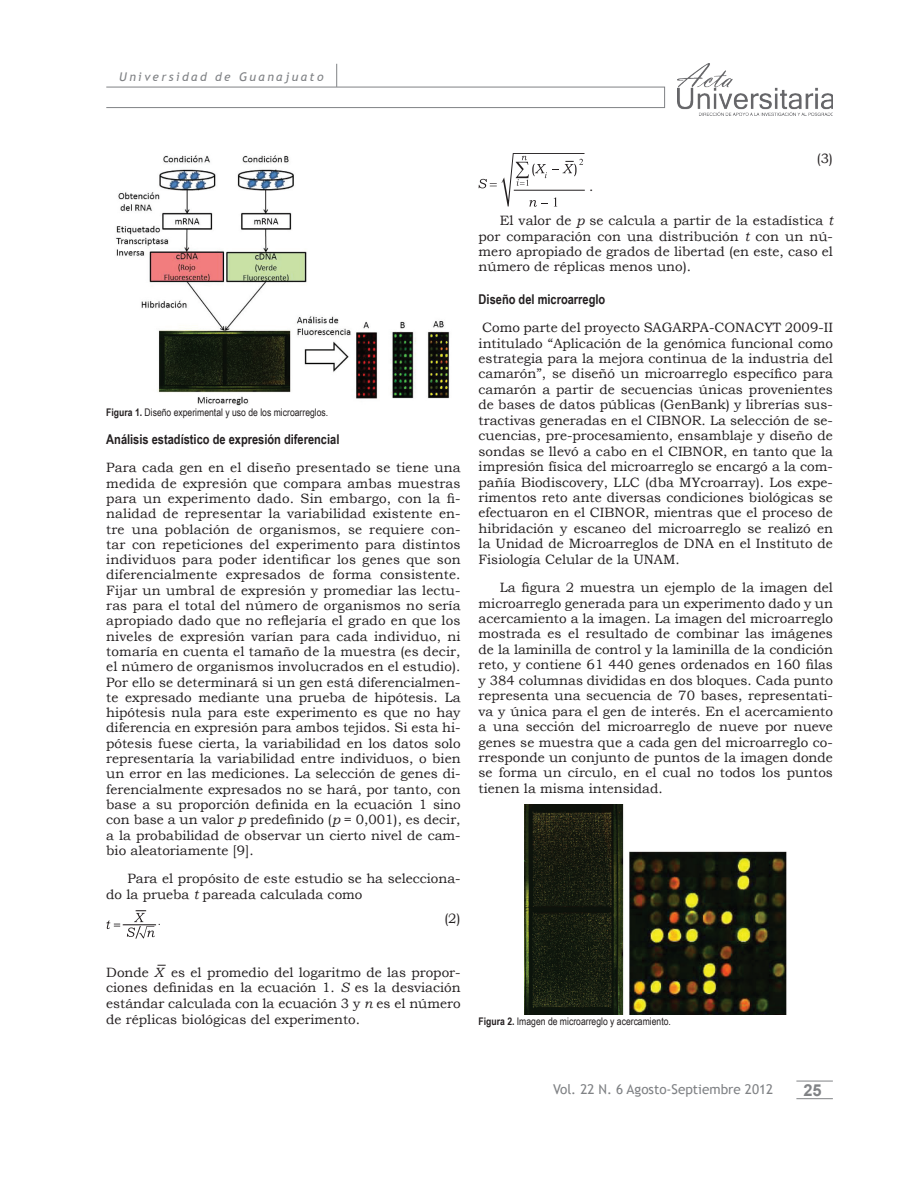
<style>
.page{position:relative;width:918px;height:1188px;background:#fff}
.page>*{position:absolute;margin:0;border:0;box-sizing:border-box;transform-origin:0 0}
.t1{font:700 16.5px "Arial";color:#808285}
.texto_2{font:13.5px/15.3px "Bookman Old Style";color:#231f20;text-align:justify}
.texto{font:13.5px/15.5px "Bookman Old Style";color:#231f20;text-align:justify}
.subtitulo_2{font:700 13.5px "Arial Narrow";color:#231f20}
.t2{font:13.5px "Trebuchet MS";color:#808285}
.t3{font:italic 12px "Trebuchet MS";letter-spacing:.2em;color:#808285}
.pie_de_nota{font:10.5px "Arial Narrow";color:#231f20}
.t4{font:10.5px "Bookman Old Style";color:#231f20}
.s1{font-weight:700}
.s2{font-style:italic}
</style>
<div class="page">
<hr style="left:796px;top:1081px;width:37px;height:1px;background:#808285">
<hr style="left:796px;top:1098px;width:37px;height:1px;background:#808285">
<div style="left:106px;top:87px;width:559px;height:21px;border:1px solid #808285"></div>
<svg style="left:336px;top:64px;width:1px;height:23px"></svg>
<img style="left:678px;top:64px;width:155px;height:51px">
<hr style="left:123px;top:924px;width:33px;height:1px;background:#231f20">
<svg style="left:106px;top:920px;width:14px;height:9px"></svg>
<svg style="left:127px;top:910px;width:28px;height:29px"></svg>
<svg style="left:479px;top:153px;width:106px;height:54px"></svg>
<img style="left:115px;top:155px;width:335px;height:251px">
<img style="left:524px;top:805px;width:263px;height:210px">
<p class="t3" style="left:119px;top:70px;width:206px">Universidad de Guanajuato</p>
<p class="pie_de_nota" style="left:106px;top:405px;width:224px"><span class="s1">Figura 1.</span> Diseño experimental y uso de los microarreglos.</p>
<p class="subtitulo_2" style="left:106px;top:429px;width:235px">Análisis estadístico de expresión diferencial</p>
<p class="texto_2" style="left:106px;top:460px;width:356px">Para cada gen en el diseño presentado se tiene una medida de expresión que compara ambas muestras para un experimento dado. Sin embargo, con la fi&shy;nalidad de representar la variabilidad existente en&shy;tre una población de organismos, se requiere con&shy;tar con repeticiones del experimento para distintos individuos para poder identificar los genes que son diferencialmente expresados de forma consistente.<br>Fijar un umbral de expresión y promediar las lectu&shy;ras para el total del número de organismos no sería apropiado dado que no reflejaría el grado en que los niveles de expresión varían para cada individuo, ni tomaría en cuenta el tamaño de la muestra (es decir, el número de organismos involucrados en el estudio).<br>Por ello se determinará si un gen está diferencialmen&shy;te expresado mediante una prueba de hipótesis. La hipótesis nula para este experimento es que no hay diferencia en expresión para ambos tejidos. Si esta hi&shy;pótesis fuese cierta, la variabilidad en los datos solo representaría la variabilidad entre individuos, o bien un error en las mediciones. La selección de genes di&shy;ferencialmente expresados no se hará, por tanto, con base a su proporción definida en la ecuación 1 sino con base a un valor <span class="s2">p</span> predefinido (<span class="s2">p</span> = 0,001), es decir, a la probabilidad de observar un cierto nivel de cam&shy;bio aleatoriamente [9].</p>
<p class="texto" style="left:106px;top:870px;width:356px;text-indent:21px">Para el propósito de este estudio se ha selecciona&shy;do la prueba <span class="s2">t</span> pareada calculada como</p>
<p class="t4" style="left:158px;top:915px;width:5px">.</p>
<p class="texto_2" style="left:444px;top:911px;width:18px">(2)</p>
<p class="texto_2" style="left:106px;top:964px;width:356px;line-height:15.8px;text-indent:65px">es el promedio del logaritmo de las propor&shy;ciones definidas en la ecuación 1. <span class="s2">S</span> es la desviación estándar calculada con la ecuación 3 y <span class="s2">n</span> es el número de réplicas biológicas del experimento.</p>
<p class="texto_2" style="left:106px;top:964px;width:59px">Donde <span class="s2">X</span></p>
<p class="texto_2" style="left:589px;top:178px;width:6px">.</p>
<p class="texto_2" style="left:817px;top:151px;width:18px">(3)</p>
<p class="texto" style="left:479px;top:213px;width:356px;text-indent:21px">El valor de <span class="s2">p</span> se calcula a partir de la estadística <span class="s2">t </span>por comparación con una distribución <span class="s2">t</span> con un nú&shy;mero apropiado de grados de libertad (en este, caso el número de réplicas menos uno).</p>
<p class="subtitulo_2" style="left:479px;top:289px;width:128px">Diseño del microarreglo</p>
<p class="texto_2" style="left:479px;top:320px;width:356px">Como parte del proyecto SAGARPA-CONACYT 2009-II intitulado “Aplicación de la genómica funcional como estrategia para la mejora continua de la industria del camarón”, se diseñó un microarreglo específico para camarón a partir de secuencias únicas provenientes de bases de datos públicas (GenBank) y librerías sus&shy;tractivas generadas en el CIBNOR. La selección de se&shy;cuencias, pre-procesamiento, ensamblaje y diseño de sondas se llevó a cabo en el CIBNOR, en tanto que la impresión física del microarreglo se encargó a la com&shy;pañía Biodiscovery, LLC (dba MYcroarray). Los expe&shy;rimentos reto ante diversas condiciones biológicas se efectuaron en el CIBNOR, mientras que el proceso de hibridación y escaneo del microarreglo se realizó en la Unidad de Microarreglos de DNA en el Instituto de Fisiología Celular de la UNAM.</p>
<p class="texto" style="left:479px;top:580px;width:356px;text-indent:21px">La figura 2 muestra un ejemplo de la imagen del microarreglo generada para un experimento dado y un acercamiento a la imagen. La imagen del microarreglo mostrada es el resultado de combinar las imágenes de la laminilla de control y la laminilla de la condición reto, y contiene 61 440 genes ordenados en 160 filas y 384 columnas divididas en dos bloques. Cada punto representa una secuencia de 70 bases, representati&shy;va y única para el gen de interés. En el acercamiento a una sección del microarreglo de nueve por nueve genes se muestra que a cada gen del microarreglo co&shy;rresponde un conjunto de puntos de la imagen donde se forma un círculo, en el cual no todos los puntos tienen la misma intensidad.</p>
<p class="pie_de_nota" style="left:479px;top:1013px;width:194px"><span class="s1">Figura 2.</span> Imagen de microarreglo y acercamiento.</p>
<p class="t2" style="left:553px;top:1082px;width:222px">Vol. 22 N. 6 Agosto-Septiembre 2012</p>
<p class="t1" style="left:803px;top:1079px;width:20px">25</p>
</div>
